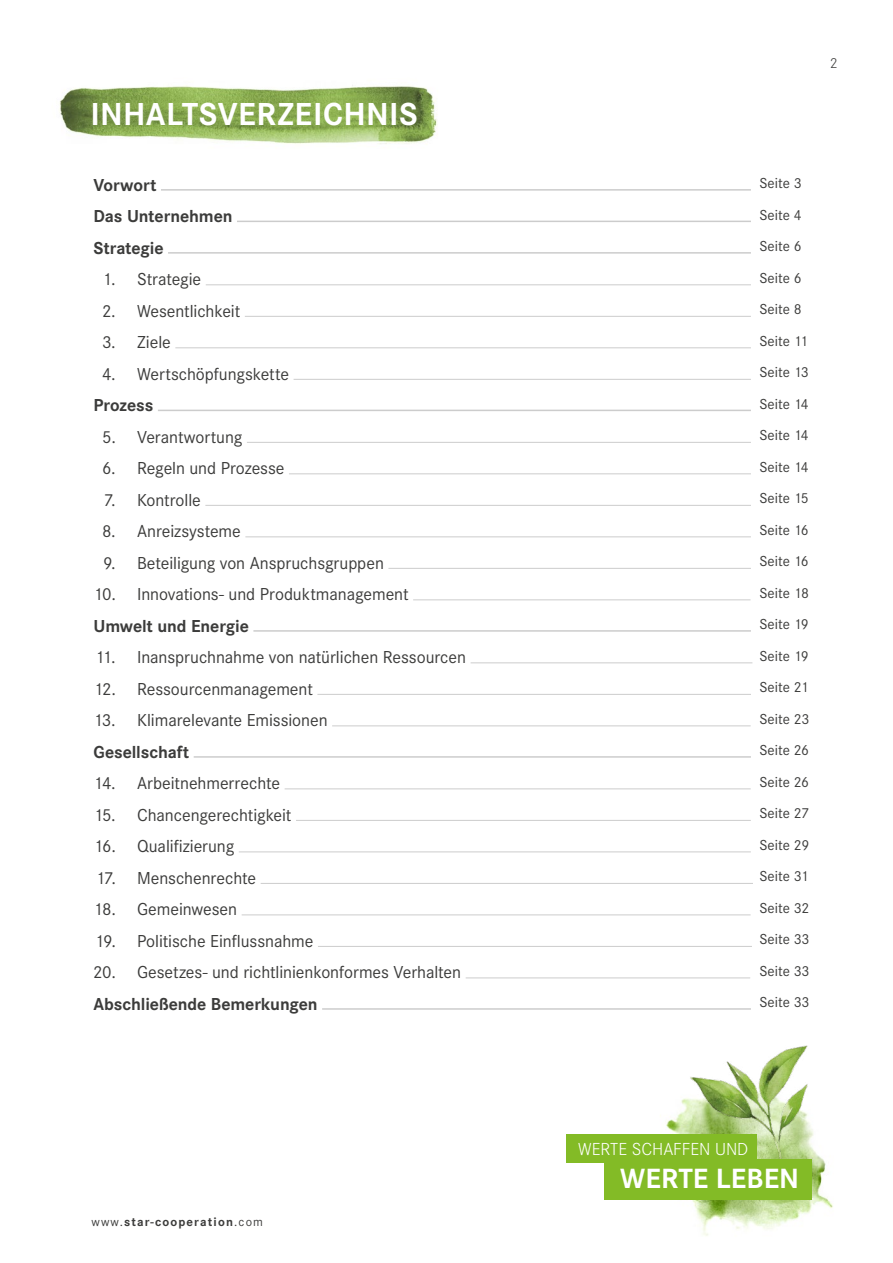
<style>
.page{position:relative;width:893px;height:1263px;background:#fff}
.page>*{position:absolute;margin:0;border:0;box-sizing:border-box;transform-origin:0 0}
.t1{font:700 33px "Corporate S";letter-spacing:.01em;color:#fff}
.t2{font:700 28.95px "Corporate S";letter-spacing:.005em;color:#fff}
.t3{font:18px/31.5px "Corporate S";letter-spacing:-.005em;color:#3c3c3b}
.t4{font:700 18px/31.5px "Corporate S";letter-spacing:-.005em;color:#3c3c3b}
.t5{font:300 18px "Corporate S";color:#fff}
.t6{font:15px/31.5px "Corporate S";color:#3c3c3b}
.t7{font:300 15px "Corporate S";color:#3c3c3b}
.t8{font:700 12.75px "Corporate S";letter-spacing:.09em;color:#3c3c3b}
.s1{font-weight:400}
</style>
<div class="page">
<hr style="left:161px;top:189px;width:590px;height:2px;background:#ccc">
<hr style="left:237px;top:221px;width:514px;height:1px;background:#ccc">
<hr style="left:168px;top:252px;width:583px;height:2px;background:#ccc">
<hr style="left:206px;top:284px;width:545px;height:1px;background:#ccc">
<hr style="left:245px;top:316px;width:506px;height:1px;background:#ccc">
<hr style="left:175px;top:347px;width:576px;height:1px;background:#ccc">
<hr style="left:294px;top:379px;width:457px;height:1px;background:#ccc">
<hr style="left:158px;top:410px;width:593px;height:1px;background:#ccc">
<hr style="left:247px;top:442px;width:504px;height:1px;background:#ccc">
<hr style="left:289px;top:473px;width:462px;height:1px;background:#ccc">
<hr style="left:205px;top:505px;width:546px;height:1px;background:#ccc">
<hr style="left:245px;top:536px;width:506px;height:1px;background:#ccc">
<hr style="left:388px;top:568px;width:363px;height:1px;background:#ccc">
<hr style="left:413px;top:599px;width:337px;height:1px;background:#ccc">
<hr style="left:253px;top:630px;width:498px;height:2px;background:#ccc">
<hr style="left:471px;top:662px;width:281px;height:1px;background:#ccc">
<hr style="left:317px;top:694px;width:434px;height:1px;background:#ccc">
<hr style="left:332px;top:725px;width:419px;height:1px;background:#ccc">
<hr style="left:194px;top:756px;width:557px;height:2px;background:#ccc">
<hr style="left:285px;top:788px;width:466px;height:1px;background:#ccc">
<hr style="left:296px;top:820px;width:455px;height:1px;background:#ccc">
<hr style="left:239px;top:851px;width:512px;height:1px;background:#ccc">
<hr style="left:261px;top:883px;width:492px;height:1px;background:#ccc">
<hr style="left:242px;top:914px;width:509px;height:1px;background:#ccc">
<hr style="left:318px;top:946px;width:434px;height:1px;background:#ccc">
<hr style="left:466px;top:977px;width:284px;height:1px;background:#ccc">
<hr style="left:322px;top:1008px;width:429px;height:2px;background:#ccc">
<img style="left:59px;top:85px;width:378px;height:59px">
<img style="left:655px;top:1098px;width:178px;height:138px">
<img style="left:689px;top:1045px;width:136px;height:132px">
<div style="left:605px;top:1159px;width:207px;height:40px;background:#83bb26"></div>
<div style="left:567px;top:1134px;width:190px;height:28px;background:#83bb26"></div>
<h1 class="t1" style="left:90px;top:95px;width:329px">INHALTSVERZEICHNIS</h1>
<p class="t4" style="left:94px;top:169px;width:140px">Vorwort<br>Das Unternehmen<br>Strategie</p>
<p class="t3" style="left:137px;top:263px;width:154px">Strategie<br>Wesentlichkeit<br>Ziele<br>Wertschöpfungskette</p>
<p class="t4" style="left:94px;top:390px;width:61px">Prozess</p>
<p class="t3" style="left:137px;top:421px;width:273px">Verantwortung<br>Regeln und Prozesse<br>Kontrolle<br>Anreizsysteme<br>Beteiligung von Anspruchsgruppen<br>Innovations- und Produktmanagement</p>
<p class="t4" style="left:94px;top:610px;width:157px">Umwelt und Energie</p>
<p class="t3" style="left:137px;top:641px;width:331px">Inanspruchnahme von natürlichen Ressourcen<br>Ressourcenmanagement<br>Klimarelevante Emissionen</p>
<p class="t4" style="left:94px;top:736px;width:97px">Gesellschaft</p>
<p class="t3" style="left:137px;top:767px;width:326px">Arbeitnehmerrechte<br>Chancengerechtigkeit<br>Qualifizierung<br>Menschenrechte<br>Gemeinwesen<br>Politische Einflussnahme<br>Gesetzes- und richtlinienkonformes Verhalten</p>
<p class="t4" style="left:94px;top:988px;width:226px">Abschließende Bemerkungen</p>
<p class="t3" style="left:102px;top:264px;width:15px;text-align:justify">1.<br>2.<br>3.<br>4.</p>
<p class="t3" style="left:93px;top:421px;width:24px;text-align:center">5.<br>6.<br>7.<br>8.<br>9.<br>10.</p>
<p class="t3" style="left:94px;top:642px;width:24px;text-align:justify">11.<br>12.<br>13.</p>
<p class="t3" style="left:93px;top:768px;width:24px;text-align:justify">14.<br>15.<br>16.<br>17.<br>18.<br>19.<br>20.</p>
<p class="t8" style="left:91px;top:1214px;width:173px"><span class="s1">www.</span>star-cooperation<span class="s1">.com</span></p>
<p class="t7" style="left:830px;top:54px;width:9px">2</p>
<p class="t6" style="left:759px;top:168px;width:52px">Seite 3<br>Seite 4<br>Seite 6<br>Seite 6<br>Seite 8<br>Seite 11<br>Seite 13<br>Seite 14<br>Seite 14<br>Seite 14<br>Seite 15<br>Seite 16<br>Seite 16<br>Seite 18<br>Seite 19<br>Seite 19<br>Seite 21<br>Seite 23<br>Seite 26<br>Seite 26<br>Seite 27<br>Seite 29<br>Seite 31<br>Seite 32<br>Seite 33<br>Seite 33<br>Seite 33</p>
<p class="t5" style="left:578px;top:1138px;width:172px">WERTE SCHAFFEN UND</p>
<h2 class="t2" style="left:620px;top:1162px;width:180px">WERTE LEBEN</h2>
</div>
